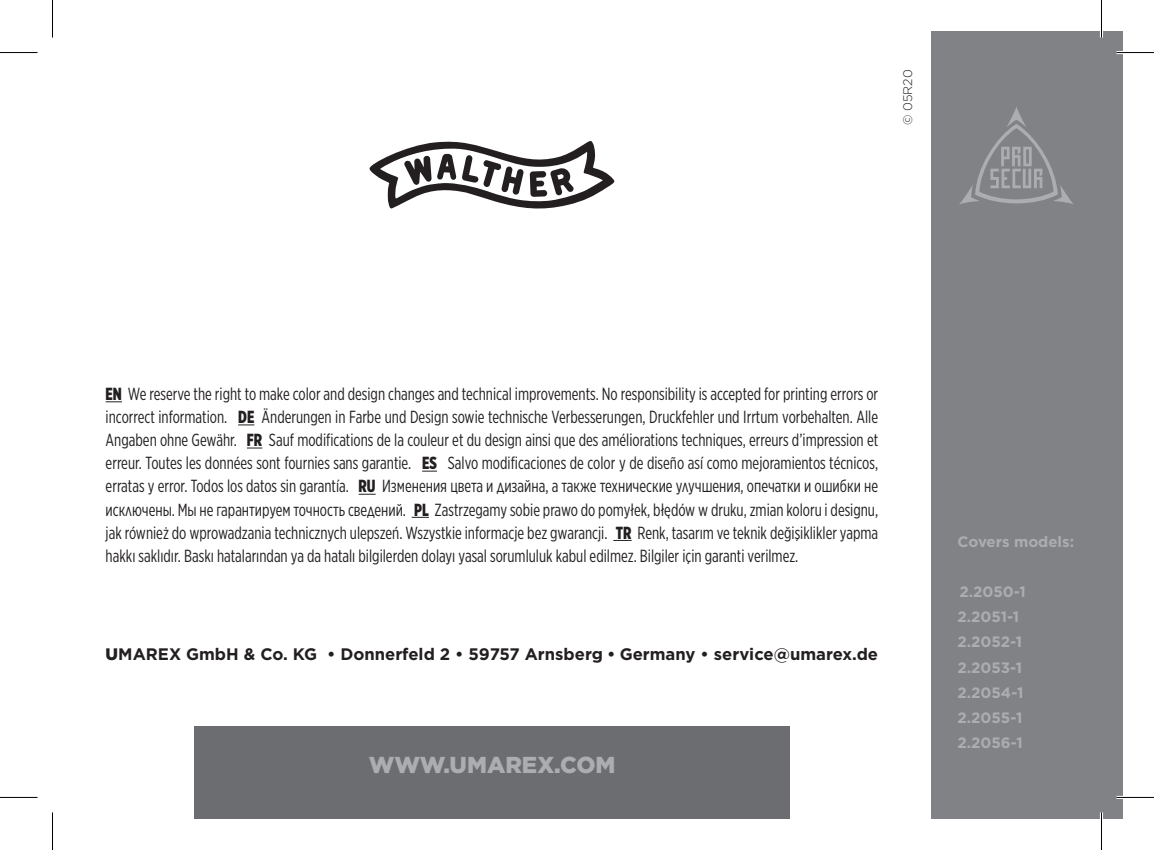
<style>
.page{position:relative;width:1154px;height:850px;background:#fff}
.page>*{position:absolute;margin:0;border:0;box-sizing:border-box;transform-origin:0 0}
.t1{font:900 23px "Gotham";color:#acadb1}
.t2{font:17.5px/23px "Gotham X Narrow";color:#231f20;text-align:justify;scale:.91 1}
.t3{font:700 16.75px "Gotham";color:#231f20}
.t4{font:700 15px/25px "Gotham";color:#acadb1}
.t5{font:300 12.5px "Gotham";color:#231f20}
.s1{font-weight:900}
</style>
<div class="page">
<div style="left:931px;top:31px;width:192px;height:787px;background:#808285"></div>
<div style="left:194px;top:726px;width:596px;height:92px;background:#6c6d70"></div>
<svg style="left:106px;top:401px;width:16px;height:1px"></svg>
<svg style="left:238px;top:424px;width:16px;height:1px"></svg>
<svg style="left:247px;top:447px;width:15px;height:1px"></svg>
<svg style="left:422px;top:470px;width:15px;height:1px"></svg>
<svg style="left:359px;top:493px;width:17px;height:1px"></svg>
<svg style="left:412px;top:516px;width:17px;height:1px"></svg>
<svg style="left:614px;top:539px;width:17px;height:1px"></svg>
<svg style="left:369px;top:140px;width:246px;height:69px"></svg>
<svg style="left:960px;top:107px;width:113px;height:97px"></svg>
<hr style="left:1116px;top:51px;width:38px;height:3px;background:#fff">
<hr style="left:1116px;top:795px;width:38px;height:3px;background:#fff">
<hr style="left:1100px;top:0;width:3px;height:38px;background:#fff">
<hr style="left:1100px;top:812px;width:3px;height:37px;background:#fff">
<hr style="left:0;top:52px;width:38px;height:1px;background:#000">
<hr style="left:1116px;top:52px;width:38px;height:1px;background:#000">
<hr style="left:0;top:796px;width:38px;height:1px;background:#000">
<hr style="left:1116px;top:796px;width:38px;height:1px;background:#000">
<hr style="left:52px;top:0;width:1px;height:38px;background:#000">
<hr style="left:52px;top:812px;width:1px;height:37px;background:#000">
<hr style="left:1101px;top:0;width:1px;height:38px;background:#000">
<hr style="left:1101px;top:812px;width:1px;height:37px;background:#000">
<p class="t5" style="left:900px;top:125px;width:57px;rotate:-90deg">© 05R20</p>
<p class="t2" style="left:106px;top:382px;width:850px"><span class="s1">EN</span> We reserve the right to make color and design changes and technical improvements. No responsibility is accepted for printing errors or incorrect information. <span class="s1">DE</span> Änderungen in Farbe und Design sowie technische Verbesserungen, Druckfehler und Irrtum vorbehalten. Alle Angaben ohne Gewähr. <span class="s1">FR</span> Sauf modifications de la couleur et du design ainsi que des améliorations techniques, erreurs d’impression et erreur. Toutes les données sont fournies sans garantie. <span class="s1">ES</span> Salvo modificaciones de color y de diseño así como mejoramientos técnicos, erratas y error. Todos los datos sin garantía. <span class="s1">RU</span> Изменения цвета и дизайна, а также технические улучшения, опечатки и ошибки не исключены. Мы не гарантируем точность сведений. <span class="s1">PL</span> Zastrzegamy sobie prawo do pomyłek, błędów w druku, zmian koloru i designu, jak również do wprowadzania technicznych ulepszeń. Wszystkie informacje bez gwarancji. <span class="s1">TR</span> Renk, tasarım ve teknik değişiklikler yapma hakkı saklıdır. Baskı hatalarından ya da hatalı bilgilerden dolayı yasal sorumluluk kabul edilmez. Bilgiler için garanti verilmez.</p>
<p class="t3" style="left:106px;top:642px;width:774px"><span class="s1">U</span>MAREX GmbH &amp; Co. KG • Donnerfeld 2 • 59757 Arnsberg • Germany • service@umarex.de</p>
<h1 class="t1" style="left:369px;top:748px;width:248px">WWW.UMAREX.COM</h1>
<p class="t4" style="left:957px;top:529px;width:118px">Covers models:</p>
<p class="t4" style="left:957px;top:579px;width:70px">2.2050-1<br>2.2051-1<br>2.2052-1<br>2.2053-1<br>2.2054-1<br>2.2055-1<br>2.2056-1</p>
</div>
